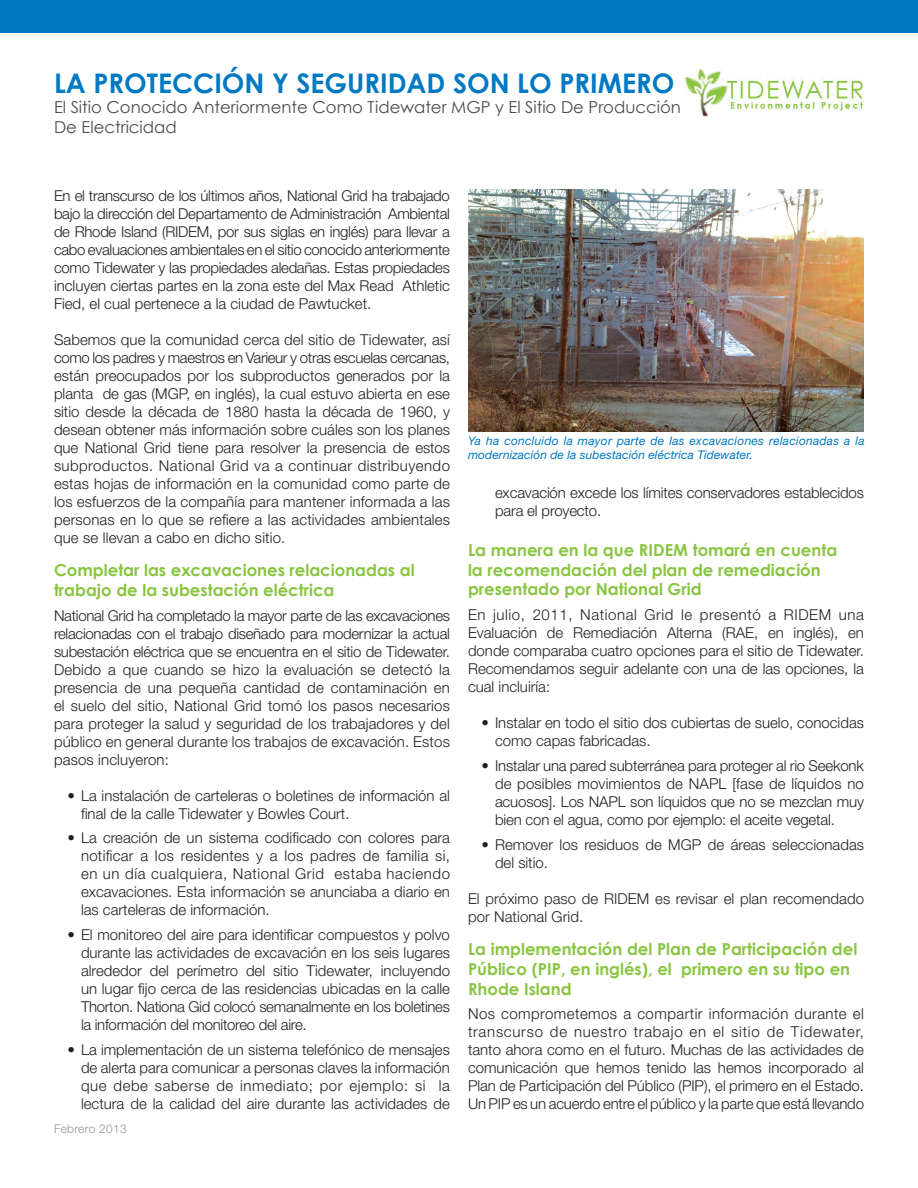
<style>
.page{position:relative;width:918px;height:1188px;background:#fff}
.page>*{position:absolute;margin:0;border:0;box-sizing:border-box;transform-origin:0 0}
.Small_Title{font:700 27px "Century Gothic";color:#0079c2}
.body_headers{font:700 16.5px/19.8px "Century Gothic";color:#89c541}
.Small_Sub_Title{font:16.5px/20.1px "Century Gothic";color:#4b4c4d}
.body_text{font:300 15px/18px "Helvetica Neue";color:#231f20;text-align:justify}
.picture_caption{font:italic 12px/13.5px "Helvetica Neue";letter-spacing:.02em;color:#0079c2}
.t1{font:300 12px "Helvetica Neue";letter-spacing:.025em;color:#939598}
</style>
<div class="page">
<div style="left:0;top:0;width:918px;height:33px;background:#0079c2"></div>
<img style="left:685px;top:68px;width:179px;height:49px">
<img style="left:468px;top:189px;width:396px;height:243px">
<p class="Small_Title" style="left:54px;top:66px;width:622px">LA PROTECCIÓN Y SEGURIDAD SON LO PRIMERO</p>
<p class="Small_Sub_Title" style="left:54px;top:97px;width:628px">El Sitio Conocido Anteriormente Como Tidewater MGP y El Sitio De Producción<br>De Electricidad</p>
<p class="body_text" style="left:54px;top:186px;width:398px">En el transcurso de los últimos años, National Grid ha trabajado bajo la dirección del Departamento de Administración Ambiental de Rhode Island (RIDEM, por sus siglas en inglés) para llevar a cabo evaluaciones ambientales en el sitio conocido anteriormente como Tidewater y las propiedades aledañas. Estas propiedades incluyen ciertas partes en la zona este del Max Read Athletic Fied, el cual pertenece a la ciudad de Pawtucket.</p>
<p class="body_text" style="left:54px;top:330px;width:398px">Sabemos que la comunidad cerca del sitio de Tidewater, así como los padres y maestros en Varieur y otras escuelas cercanas, están preocupados por los subproductos generados por la planta de gas (MGP, en inglés), la cual estuvo abierta en ese sitio desde la década de 1880 hasta la década de 1960, y desean obtener más información sobre cuáles son los planes que National Grid tiene para resolver la presencia de estos subproductos. National Grid va a continuar distribuyendo estas hojas de información en la comunidad como parte de los esfuerzos de la compañía para mantener informada a las personas en lo que se refiere a las actividades ambientales que se llevan a cabo en dicho sitio.</p>
<p class="body_headers" style="left:54px;top:560px;width:362px">Completar las excavaciones relacionadas al trabajo de la subestación eléctrica</p>
<p class="body_text" style="left:54px;top:606px;width:398px">National Grid ha completado la mayor parte de las excavaciones relacionadas con el trabajo diseñado para modernizar la actual subestación eléctrica que se encuentra en el sitio de Tidewater.<br>Debido a que cuando se hizo la evaluación se detectó la presencia de una pequeña cantidad de contaminación en el suelo del sitio, National Grid tomó los pasos necesarios para proteger la salud y seguridad de los trabajadores y del público en general durante los trabajos de excavación. Estos pasos incluyeron:</p>
<p class="body_text" style="left:81px;top:786px;width:370px;text-indent:-14px">• La instalación de carteleras o boletines de información al final de la calle Tidewater y Bowles Court.</p>
<p class="body_text" style="left:81px;top:829px;width:371px;text-indent:-14px">• La creación de un sistema codificado con colores para notificar a los residentes y a los padres de familia si, en un día cualquiera, National Grid estaba haciendo excavaciones. Esta información se anunciaba a diario en las carteleras de información.</p>
<p class="body_text" style="left:81px;top:926px;width:371px;text-indent:-14px">• El monitoreo del aire para identificar compuestos y polvo durante las actividades de excavación en los seis lugares alrededor del perímetro del sitio Tidewater, incluyendo un lugar fijo cerca de las residencias ubicadas en la calle Thorton. Nationa Gid colocó semanalmente en los boletines la información del monitoreo del aire.</p>
<p class="body_text" style="left:81px;top:1040px;width:371px;text-indent:-14px">• La implementación de un sistema telefónico de mensajes de alerta para comunicar a personas claves la información que debe saberse de inmediato; por ejemplo: si la lectura de la calidad del aire durante las actividades de</p>
<p class="t1" style="left:54px;top:1121px;width:74px">Febrero 2013</p>
<p class="picture_caption" style="left:468px;top:434px;width:398px">Ya ha concluido la mayor parte de las excavaciones relacionadas a la modernización de la subestación eléctrica Tidewater.</p>
<p class="body_text" style="left:495px;top:483px;width:370px">excavación excede los límites conservadores establecidos para el proyecto.</p>
<p class="body_headers" style="left:468px;top:540px;width:371px">La manera en la que RIDEM tomará en cuenta la recomendación del plan de remediación presentado por National Grid</p>
<p class="body_text" style="left:468px;top:606px;width:398px">En julio, 2011, National Grid le presentó a RIDEM una Evaluación de Remediación Alterna (RAE, en inglés), en donde comparaba cuatro opciones para el sitio de Tidewater.<br>Recomendamos seguir adelante con una de las opciones, la cual incluiría:</p>
<p class="body_text" style="left:495px;top:714px;width:370px;text-indent:-14px">• Instalar en todo el sitio dos cubiertas de suelo, conocidas como capas fabricadas.</p>
<p class="body_text" style="left:495px;top:756px;width:371px;text-indent:-14px">• Instalar una pared subterránea para proteger al rio Seekonk de posibles movimientos de NAPL [fase de líquidos no acuosos]. Los NAPL son líquidos que no se mezclan muy bien con el agua, como por ejemplo: el aceite vegetal.</p>
<p class="body_text" style="left:495px;top:835px;width:371px;text-indent:-14px">• Remover los residuos de MGP de áreas seleccionadas del sitio.</p>
<p class="body_text" style="left:468px;top:889px;width:398px">El próximo paso de RIDEM es revisar el plan recomendado por National Grid.</p>
<p class="body_headers" style="left:468px;top:939px;width:391px">La implementación del Plan de Participación del<br>Público (PIP, en inglés), el primero en su tipo en<br>Rhode Island</p>
<p class="body_text" style="left:468px;top:1005px;width:398px">Nos comprometemos a compartir información durante el transcurso de nuestro trabajo en el sitio de Tidewater, tanto ahora como en el futuro. Muchas de las actividades de comunicación que hemos tenido las hemos incorporado al Plan de Participación del Público (PIP), el primero en el Estado.<br>Un PIP es un acuerdo entre el público y la parte que está llevando</p>
</div>
